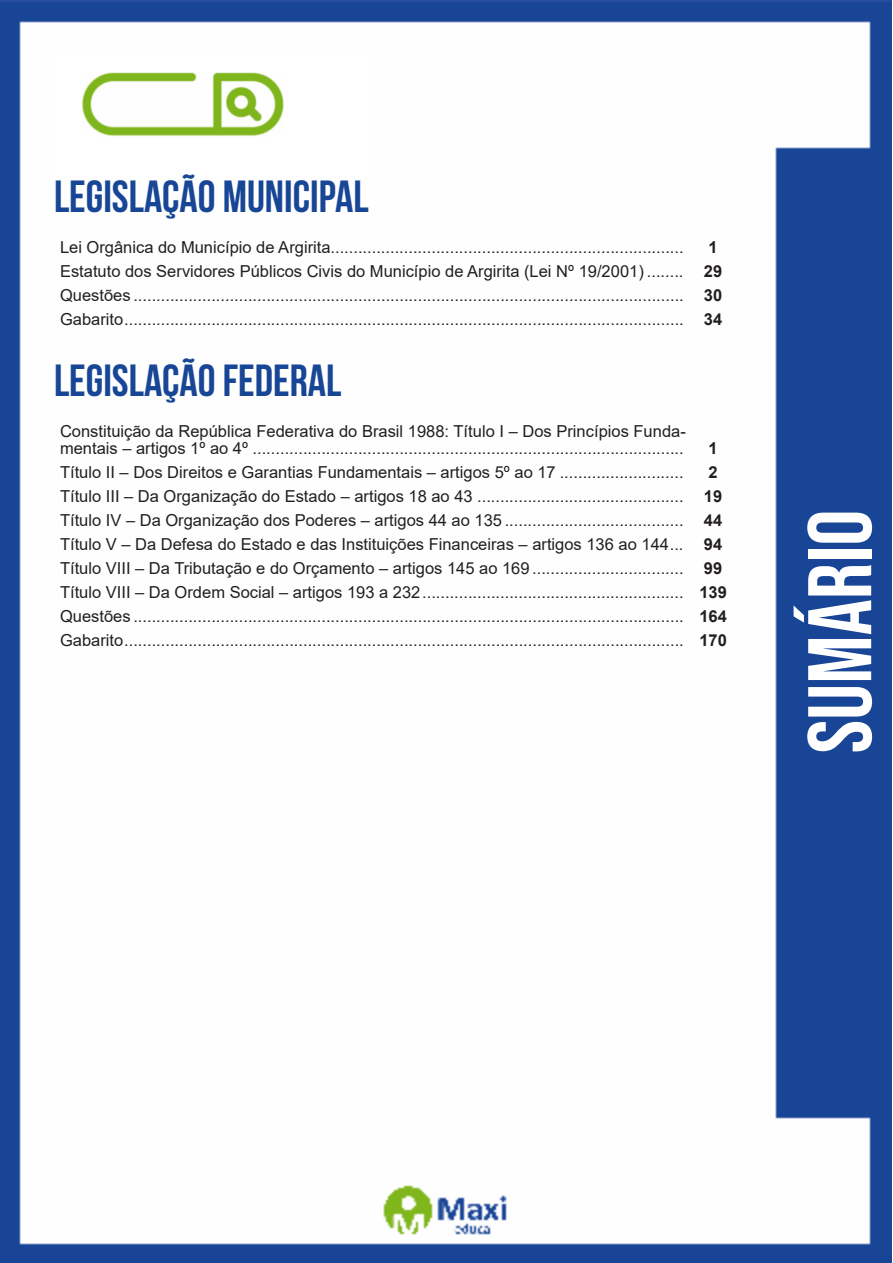
<style>
.page{position:relative;width:893px;height:1263px;background:#fff}
.page>*{position:absolute;margin:0;border:0;box-sizing:border-box;transform-origin:0 0}
.t1{font:90px "Bebas Neue";color:#fff}
.t2{font:700 45px "Bebas Neue";color:#184696}
.ALTERNATIVAS{font:16.5px/16.5px "Arial";color:#231f20}
.INDICE{font:700 16.5px "Arial";color:#231f20}
</style>
<div class="page">
<img style="left:0;top:0;width:892px;height:1263px">
<div style="left:53px;top:55px;width:317px;height:121px;background:#fff"></div>
<img style="left:82px;top:72px;width:201px;height:64px">
<p class="t2" style="left:54px;top:172px;width:316px">LEGISLAÇÃO MUNICIPAL</p>
<p class="ALTERNATIVAS" style="left:60px;top:239px;width:625px">Lei Orgânica do Município de Argirita.............................................................................</p>
<p class="INDICE" style="left:708px;top:236px;width:11px">1</p>
<p class="ALTERNATIVAS" style="left:60px;top:263px;width:625px">Estatuto dos Servidores Públicos Civis do Município de Argirita (Lei Nº 19/2001) ........</p>
<p class="INDICE" style="left:704px;top:260px;width:20px">29</p>
<p class="ALTERNATIVAS" style="left:60px;top:287px;width:625px">Questões ........................................................................................................................</p>
<p class="INDICE" style="left:704px;top:284px;width:20px">30</p>
<p class="ALTERNATIVAS" style="left:60px;top:311px;width:625px">Gabarito..........................................................................................................................</p>
<p class="INDICE" style="left:704px;top:308px;width:20px">34</p>
<p class="t2" style="left:54px;top:356px;width:289px">LEGISLAÇÃO FEDERAL</p>
<p class="ALTERNATIVAS" style="left:60px;top:423px;width:627px">Constituição da República Federativa do Brasil 1988: Título I – Dos Princípios Funda&shy;mentais – artigos 1º ao 4º ..............................................................................................</p>
<p class="INDICE" style="left:708px;top:436px;width:11px">1</p>
<p class="ALTERNATIVAS" style="left:60px;top:464px;width:625px">Título II – Dos Direitos e Garantias Fundamentais – artigos 5º ao 17 ...........................</p>
<p class="INDICE" style="left:708px;top:461px;width:11px">2</p>
<p class="ALTERNATIVAS" style="left:60px;top:488px;width:625px">Título III – Da Organização do Estado – artigos 18 ao 43 .............................................</p>
<p class="INDICE" style="left:704px;top:485px;width:20px">19</p>
<p class="ALTERNATIVAS" style="left:60px;top:512px;width:625px">Título IV – Da Organização dos Poderes – artigos 44 ao 135 .......................................</p>
<p class="INDICE" style="left:704px;top:509px;width:20px">44</p>
<p class="ALTERNATIVAS" style="left:60px;top:536px;width:625px">Título V – Da Defesa do Estado e das Instituições Financeiras – artigos 136 ao 144...</p>
<p class="INDICE" style="left:704px;top:533px;width:20px">94</p>
<p class="ALTERNATIVAS" style="left:60px;top:560px;width:625px">Título VIII – Da Tributação e do Orçamento – artigos 145 ao 169 .................................</p>
<p class="INDICE" style="left:704px;top:557px;width:20px">99</p>
<p class="ALTERNATIVAS" style="left:60px;top:584px;width:625px">Título VIII – Da Ordem Social – artigos 193 a 232.........................................................</p>
<p class="INDICE" style="left:699px;top:581px;width:29px">139</p>
<p class="ALTERNATIVAS" style="left:60px;top:608px;width:625px">Questões ........................................................................................................................</p>
<p class="INDICE" style="left:699px;top:605px;width:29px">164</p>
<p class="ALTERNATIVAS" style="left:60px;top:632px;width:625px">Gabarito..........................................................................................................................</p>
<p class="INDICE" style="left:699px;top:629px;width:29px">170</p>
<h1 class="t1" style="left:789px;top:753px;width:245px;rotate:-90deg">sumário</h1>
</div>
